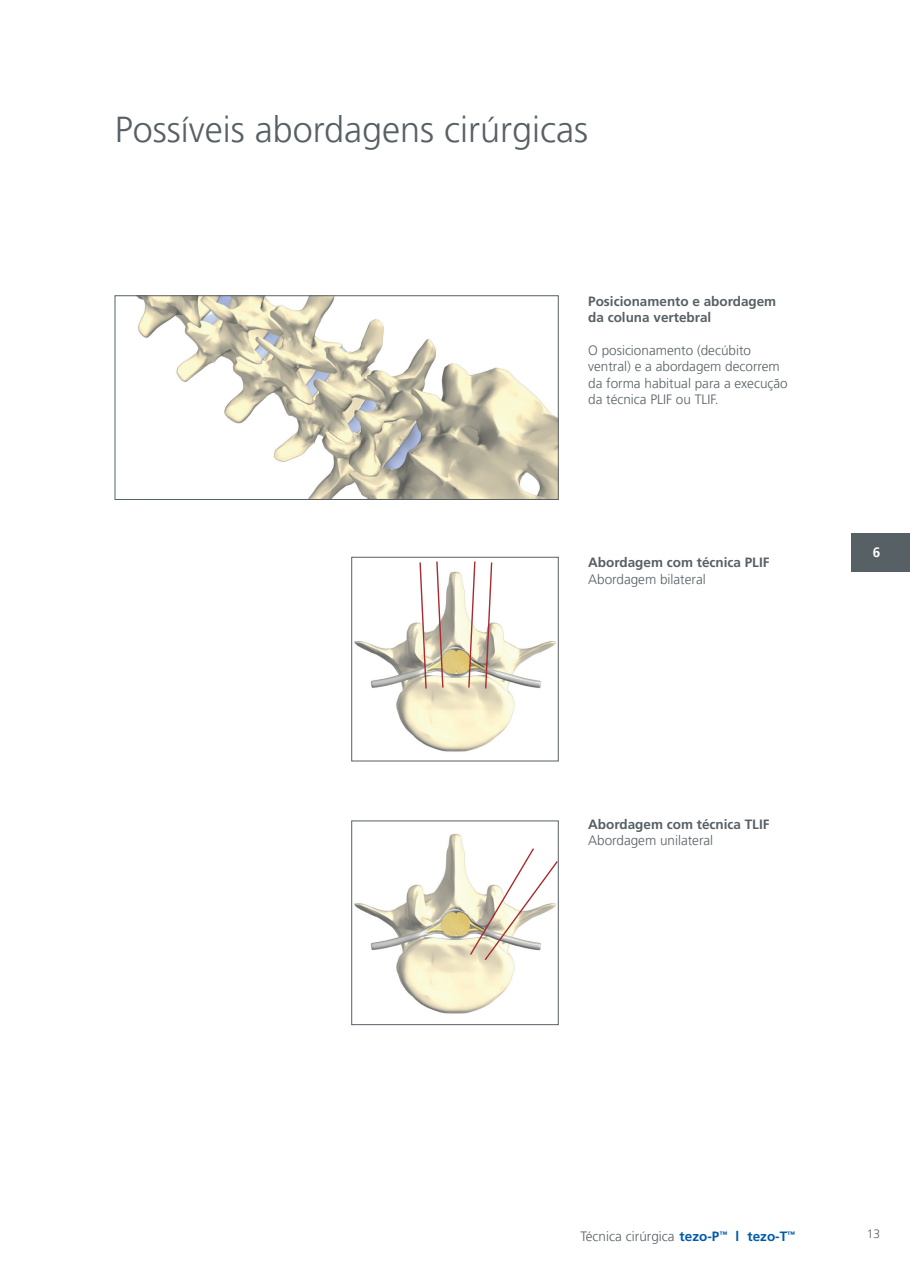
<style>
.page{position:relative;width:910px;height:1280px;background:#fff}
.page>*{position:absolute;margin:0;border:0;box-sizing:border-box;transform-origin:0 0}
.t1{font:300 36px "Frutiger LT Pro";color:#576065}
.t2{font:300 13.5px/16.4px "Frutiger LT Pro";color:#576065}
.t3{font:700 13.5px/16.4px "Frutiger LT Com";color:#576065}
.t4{font:700 13.5px "Frutiger LT Pro";color:#fff}
.t5{font:300 12px "Frutiger LT Pro";color:#576065}
.s1{font-family:"Frutiger LT Com";font-weight:700;color:#015aaa}
</style>
<div class="page">
<div style="left:852px;top:533px;width:58px;height:38px;background:#576065"></div>
<img style="left:138px;top:298px;width:418px;height:200px">
<div style="left:115px;top:296px;width:443px;height:204px;border:1px solid #576065"></div>
<img style="left:354px;top:571px;width:202px;height:181px">
<div style="left:351px;top:557px;width:207px;height:204px;border:1px solid #576065"></div>
<svg style="left:419px;top:562px;width:8px;height:128px"></svg>
<svg style="left:484px;top:562px;width:9px;height:128px"></svg>
<svg style="left:435px;top:561px;width:9px;height:128px"></svg>
<svg style="left:467px;top:561px;width:9px;height:128px"></svg>
<img style="left:354px;top:833px;width:161px;height:181px">
<div style="left:351px;top:821px;width:207px;height:204px;border:1px solid #576065"></div>
<svg style="left:469px;top:847px;width:90px;height:115px"></svg>
<h1 class="t1" style="left:115px;top:108px;width:475px">Possíveis abordagens cirúrgicas</h1>
<p class="t3" style="left:588px;top:293px;width:190px">Posicionamento e abordagem da coluna vertebral</p>
<p class="t2" style="left:588px;top:342px;width:201px">O posicionamento (decúbito ventral) e a abordagem decorrem da forma habitual para a execução da técnica PLIF ou TLIF.</p>
<p class="t3" style="left:588px;top:555px;width:183px">Abordagem com técnica PLIF</p>
<p class="t2" style="left:588px;top:571px;width:119px">Abordagem bilateral</p>
<p class="t4" style="left:873px;top:544px;width:9px">6</p>
<p class="t3" style="left:588px;top:816px;width:183px">Abordagem com técnica TLIF</p>
<p class="t2" style="left:588px;top:833px;width:127px">Abordagem unilateral</p>
<p class="t2" style="left:581px;top:1229px;width:216px">Técnica cirúrgica <span class="s1">tezo-P</span><sup>™</sup> <span class="s1">l tezo-T</span><sup>™</sup></p>
<p class="t5" style="left:867px;top:1227px;width:15px">13</p>
</div>
